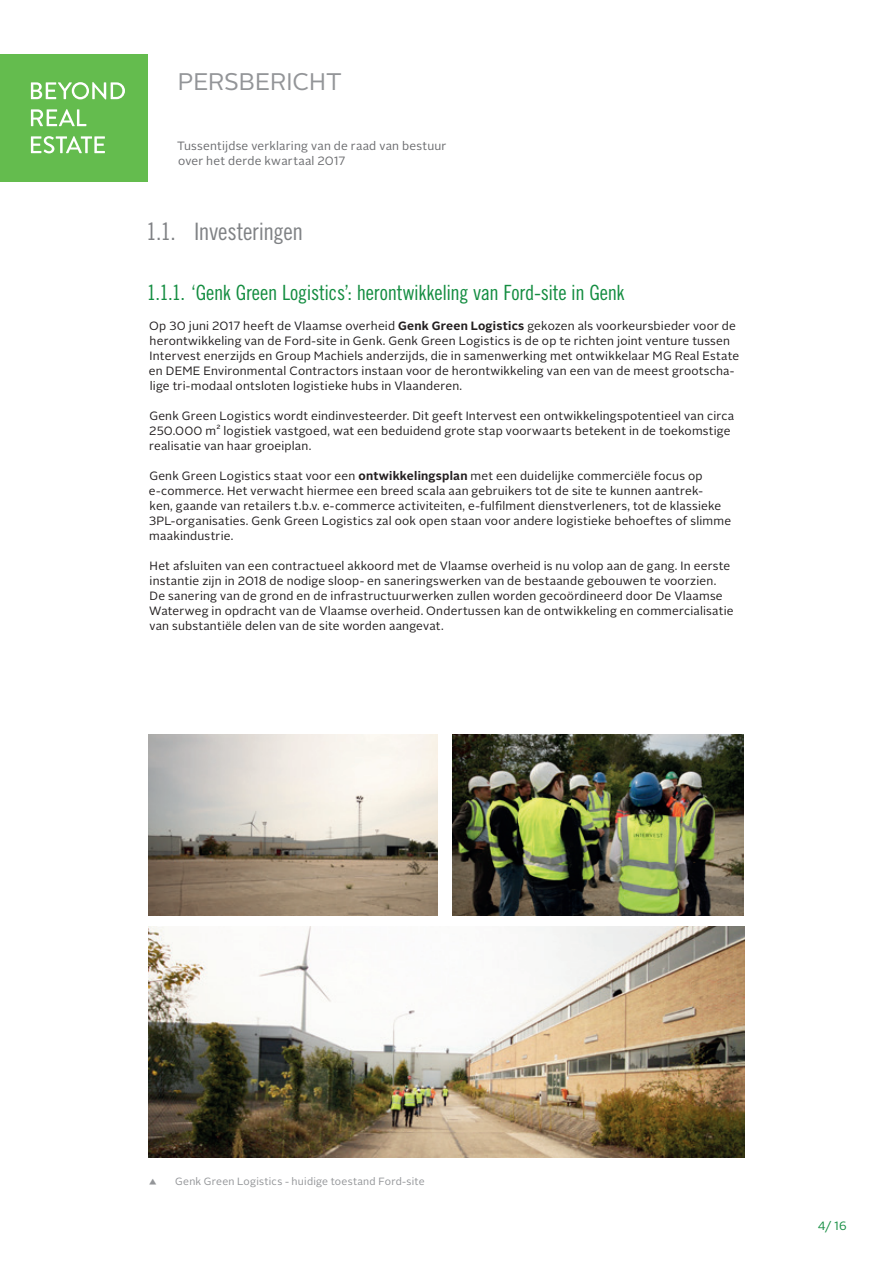
<style>
.page{position:relative;width:893px;height:1263px;background:#fff}
.page>*{position:absolute;margin:0;border:0;box-sizing:border-box;transform-origin:0 0}
.t1{font:24px "Trade Gothic LT Std Cn 18";letter-spacing:-.015em;color:#808285}
.t2{font:24px "Alright Sans";letter-spacing:-.01em;color:#939598}
.t3{font:21px "Trade Gothic LT Std Cn 18";letter-spacing:-.015em;color:#148d41}
.t4{font:12px/15px "Alright Sans";letter-spacing:.015em;color:#231f20}
.t5{font:12px/15px "Alright Sans";letter-spacing:.02em;color:#6c6d70}
.t6{font:12px "Alright Sans";color:#148d41}
.t7{font:10.5px "Alright Sans";letter-spacing:.02em;color:#939598}
.s1{font-weight:700}
</style>
<div class="page">
<div style="left:0;top:54px;width:148px;height:128px;background:#64bc4e"></div>
<svg style="left:31px;top:136px;width:74px;height:17px"></svg>
<svg style="left:31px;top:109px;width:55px;height:17px"></svg>
<svg style="left:31px;top:82px;width:94px;height:17px"></svg>
<img style="left:149px;top:927px;width:595px;height:230px">
<img style="left:149px;top:735px;width:289px;height:180px">
<img style="left:452px;top:735px;width:292px;height:180px">
<h1 class="t2" style="left:178px;top:65px;width:165px">PERSBERICHT</h1>
<p class="t5" style="left:177px;top:139px;width:271px">Tussentijdse verklaring van de raad van bestuur over het derde kwartaal 2017</p>
<h1 class="t1" style="left:146px;top:217px;width:158px">1.1. Investeringen</h1>
<h2 class="t3" style="left:147px;top:280px;width:479px">1.1.1. ‘Genk Green Logistics’: herontwikkeling van Ford-site in Genk</h2>
<p class="t4" style="left:149px;top:319px;width:592px">Op 30 juni 2017 heeft de Vlaamse overheid <span class="s1">Genk Green Logistics</span> gekozen als voorkeursbieder voor de herontwikkeling van de Ford-site in Genk. Genk Green Logistics is de op te richten joint venture tussen Intervest enerzijds en Group Machiels anderzijds, die in samenwerking met ontwikkelaar MG Real Estate en DEME Environmental Contractors instaan voor de herontwikkeling van een van de meest grootscha&shy;lige tri-modaal ontsloten logistieke hubs in Vlaanderen.</p>
<p class="t4" style="left:149px;top:409px;width:587px">Genk Green Logistics wordt eindinvesteerder. Dit geeft Intervest een ontwikkelingspotentieel van circa<br>250.000 m² logistiek vastgoed, wat een beduidend grote stap voorwaarts betekent in de toekomstige realisatie van haar groeiplan.</p>
<p class="t4" style="left:149px;top:469px;width:584px">Genk Green Logistics staat voor een <span class="s1">ontwikkelingsplan</span> met een duidelijke commerciële focus op e-commerce. Het verwacht hiermee een breed scala aan gebruikers tot de site te kunnen aantrek-<br>ken, gaande van retailers t.b.v. e-commerce activiteiten, e-fulfilment dienstverleners, tot de klassieke 3PL-organisaties. Genk Green Logistics zal ook open staan voor andere logistieke behoeftes of slimme maakindustrie.</p>
<p class="t4" style="left:149px;top:559px;width:586px">Het afsluiten van een contractueel akkoord met de Vlaamse overheid is nu volop aan de gang. In eerste instantie zijn in 2018 de nodige sloop- en saneringswerken van de bestaande gebouwen te voorzien.<br>De sanering van de grond en de infrastructuurwerken zullen worden gecoördineerd door De Vlaamse Waterweg in opdracht van de Vlaamse overheid. Ondertussen kan de ontwikkeling en commercialisatie van substantiële delen van de site worden aangevat.</p>
<p class="t7" style="left:148px;top:1174px;width:278px">▲ Genk Green Logistics - huidige toestand Ford-site</p>
<p class="t6" style="left:818px;top:1218px;width:31px">4/ 16</p>
</div>
